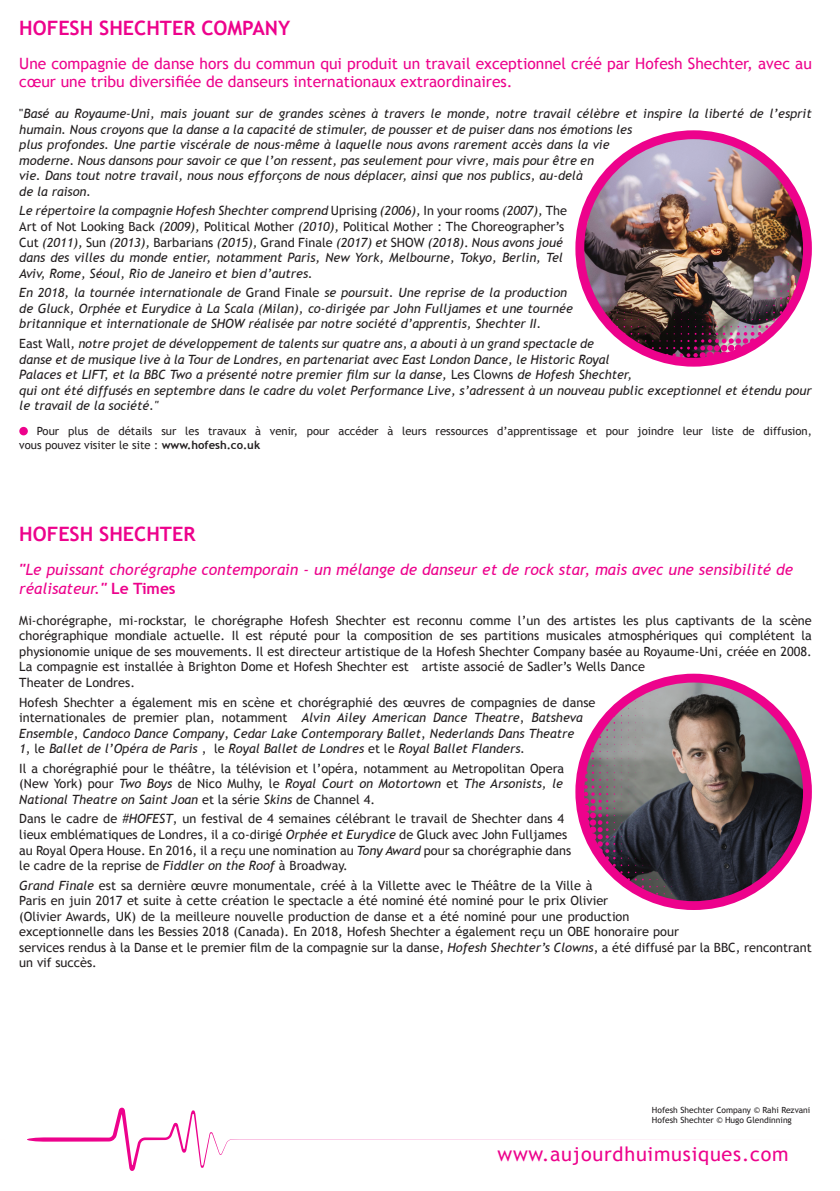
<style>
.page{position:relative;width:840px;height:1191px;background:#fff}
.page>*{position:absolute;margin:0;border:0;box-sizing:border-box;transform-origin:0 0}
.t1{font:700 19.8px "Trebuchet MS";color:#ed028c}
.t2{font:19.8px "Trebuchet MS";letter-spacing:.04em;color:#ed028c}
.t3{font:15.6px/18.4px "Trebuchet MS";color:#ed028c}
.t4{font:italic 15.6px/18.4px "Trebuchet MS";color:#ed028c}
.t5{font:italic 12.8px/15.6px "Trebuchet MS";color:#231f20}
.t6{font:12.8px/15.6px "Trebuchet MS";color:#231f20}
.t7{font:11.4px/14.2px "Trebuchet MS";color:#231f20}
.t8{font:8.4px/10.2px "Trebuchet MS";color:#231f20}
.s1{font-style:normal}
.s2{font-weight:700}
.s3{font-family:"Trebuchet";font-weight:700}
.s4{font-weight:700;font-style:normal}
.s5{font-style:italic}
</style>
<div class="page">
<svg style="left:27px;top:1107px;width:671px;height:64px"></svg>
<img style="left:579px;top:135px;width:228px;height:227px;border-radius:114px">
<div style="left:575px;top:130px;width:236px;height:237px;border:9px solid #ed028c;border-radius:50%"></div>
<img style="left:579px;top:678px;width:228px;height:227px;border-radius:114px">
<div style="left:575px;top:673px;width:236px;height:237px;border:9px solid #ed028c;border-radius:50%"></div>
<svg style="left:648px;top:333px;width:32px;height:28px"></svg>
<svg style="left:628px;top:333px;width:20px;height:25px"></svg>
<svg style="left:611px;top:333px;width:16px;height:13px"></svg>
<img style="left:680px;top:262px;width:131px;height:99px">
<svg style="left:580px;top:696px;width:44px;height:192px"></svg>
<svg style="left:624px;top:864px;width:14px;height:32px"></svg>
<svg style="left:639px;top:872px;width:12px;height:30px"></svg>
<svg style="left:655px;top:893px;width:2px;height:11px"></svg>
<div style="left:19px;top:427px;width:9px;height:8px;background:#ed028c;border-radius:50%"></div>
<h1 class="t1" style="left:19px;top:15px;width:272px">HOFESH SHECHTER COMPANY</h1>
<p class="t3" style="left:19px;top:54px;width:793px">Une compagnie de danse hors du commun qui produit un travail exceptionnel créé par Hofesh Shechter, avec au cœur une tribu diversifiée de danseurs internationaux extraordinaires.</p>
<p class="t5" style="left:19px;top:106px;width:793px"><span class="s1">"</span>Basé au Royaume-Uni, mais jouant sur de grandes scènes à travers le monde, notre travail célèbre et inspire la liberté de l’esprit humain. Nous croyons que la danse a la capacité de stimuler, de pousser et de puiser dans nos émotions les<br>plus profondes. Une partie viscérale de nous-même à laquelle nous avons rarement accès dans la vie<br>moderne. Nous dansons pour savoir ce que l’on ressent, pas seulement pour vivre, mais pour être en<br>vie. Dans tout notre travail, nous nous efforçons de nous déplacer, ainsi que nos publics, au-delà<br>de la raison.</p>
<p class="t5" style="left:19px;top:203px;width:549px">Le répertoire la compagnie Hofesh Shechter comprend <span class="s1">Uprising</span> (2006), <span class="s1">In your rooms</span> (2007), <span class="s1">The Art of Not Looking Back</span> (2009), <span class="s1">Political Mother</span> (2010), <span class="s1">Political Mother : The Choreographer’s Cut</span> (2011), <span class="s1">Sun</span> (2013), <span class="s1">Barbarians</span> (2015), <span class="s1">Grand Finale</span> (2017) et <span class="s1">SHOW</span> (2018)<span class="s1">.</span> Nous avons joué dans des villes du monde entier, notamment Paris, New York, Melbourne, Tokyo, Berlin, Tel Aviv, Rome, Séoul, Rio de Janeiro et bien d’autres.</p>
<p class="t5" style="left:19px;top:285px;width:554px">En 2018, la tournée internationale de <span class="s1">Grand Finale</span> se poursuit. Une reprise de la production de Gluck, Orphée et Eurydice à La Scala (Milan), co-dirigée par John Fulljames et une tournée britannique et internationale de SHOW réalisée par notre société d’apprentis, Shechter II.</p>
<p class="t5" style="left:19px;top:336px;width:793px"><span class="s1">East Wall</span>, notre projet de développement de talents sur quatre ans, a abouti à un grand spectacle de<br>danse et de musique live à la Tour de Londres, en partenariat avec East London Dance, le Historic Royal<br>Palaces et LIFT, et la BBC Two a présenté notre premier film sur la danse, <span class="s1">Les Clowns</span> de Hofesh Shechter,<br>qui ont été diffusés en septembre dans le cadre du volet Performance Live, s’adressent à un nouveau public exceptionnel et étendu pour le travail de la société."</p>
<p class="t7" style="left:19px;top:424px;width:793px;text-indent:18px">Pour plus de détails sur les travaux à venir, pour accéder à leurs ressources d’apprentissage et pour joindre leur liste de diffusion, vous pouvez visiter le site : <span class="s2">WWW.HOFESH.CO.UK</span></p>
<h1 class="t1" style="left:19px;top:522px;width:177px">HOFESH SHECHTER</h1>
<p class="t4" style="left:19px;top:560px;width:775px"><span class="s3">"</span>Le puissant chorégraphe contemporain - un mélange de danseur et de rock star, mais avec une sensibilité de réalisateur.<span class="s3">"</span> <span class="s4">LE TIMES</span></p>
<p class="t6" style="left:19px;top:612px;width:793px">Mi-chorégraphe, mi-rockstar, le chorégraphe Hofesh Shechter est reconnu comme l’un des artistes les plus captivants de la scène chorégraphique mondiale actuelle. Il est réputé pour la composition de ses partitions musicales atmosphériques qui complétent la physionomie unique de ses mouvements. Il est directeur artistique de la Hofesh Shechter Company basée au Royaume-Uni, créée en 2008.<br>La compagnie est installée à Brighton Dome et Hofesh Shechter est artiste associé de Sadler’s Wells Dance<br>Theater de Londres.</p>
<p class="t5" style="left:19px;top:694px;width:577px"><span class="s1">Hofesh Shechter a également mis en scène et chorégraphié des œuvres de compagnies de danse internationales de premier plan, notamment</span> Alvin Ailey American Dance Theatre<span class="s1">,</span> Batsheva Ensemble<span class="s1">,</span> Candoco Dance Company<span class="s1">,</span> Cedar Lake Contemporary Ballet<span class="s1">,</span> Nederlands Dans Theatre<br>1<span class="s1">, le</span> Ballet de l’Opéra de Paris <span class="s1">, le</span> Royal Ballet de Londres <span class="s1">et le</span> Royal Ballet Flanders.</p>
<p class="t6" style="left:19px;top:760px;width:546px;text-align:justify">Il a chorégraphié pour le théâtre, la télévision et l’opéra, notamment au Metropolitan Opera (New York) pour <span class="s5">Two Boys</span> de Nico Mulhy, le <span class="s5">Royal Court on Motortown</span> et <span class="s5">The Arsonists, le National Theatre on Saint Joan</span> et la série <span class="s5">Skins</span> de Channel 4.</p>
<p class="t6" style="left:19px;top:811px;width:553px">Dans le cadre de <span class="s5">#HOFEST</span>, un festival de 4 semaines célébrant le travail de Shechter dans 4 lieux emblématiques de Londres, il a co-dirigé <span class="s5">Orphée et Eurydice</span> de Gluck avec John Fulljames au Royal Opera House. En 2016, il a reçu une nomination au <span class="s5">Tony Award</span> pour sa chorégraphie dans le cadre de la reprise de <span class="s5">Fiddler on the Roof</span> à Broadway.</p>
<p class="t6" style="left:19px;top:877px;width:793px"><span class="s5">Grand Finale</span> est sa dernière œuvre monumentale, créé à la Villette avec le Théâtre de la Ville à<br>Paris en juin 2017 et suite à cette création le spectacle a été nominé été nominé pour le prix Olivier<br>(Olivier Awards, UK) de la meilleure nouvelle production de danse et a été nominé pour une production<br>exceptionnelle dans les Bessies 2018 (Canada). En 2018, Hofesh Shechter a également reçu un OBE honoraire pour<br>services rendus à la Danse et le premier film de la compagnie sur la danse, <span class="s5">Hofesh Shechter’s Clowns</span>, a été diffusé par la BBC, rencontrant un vif succès.</p>
<p class="t8" style="left:651px;top:1105px;width:160px">Hofesh Shechter Company © Rahi Rezvani<br>Hofesh Shechter © Hugo Glendinning</p>
<h1 class="t2" style="left:497px;top:1142px;width:292px">www.aujourdhuimusiques.com</h1>
</div>
